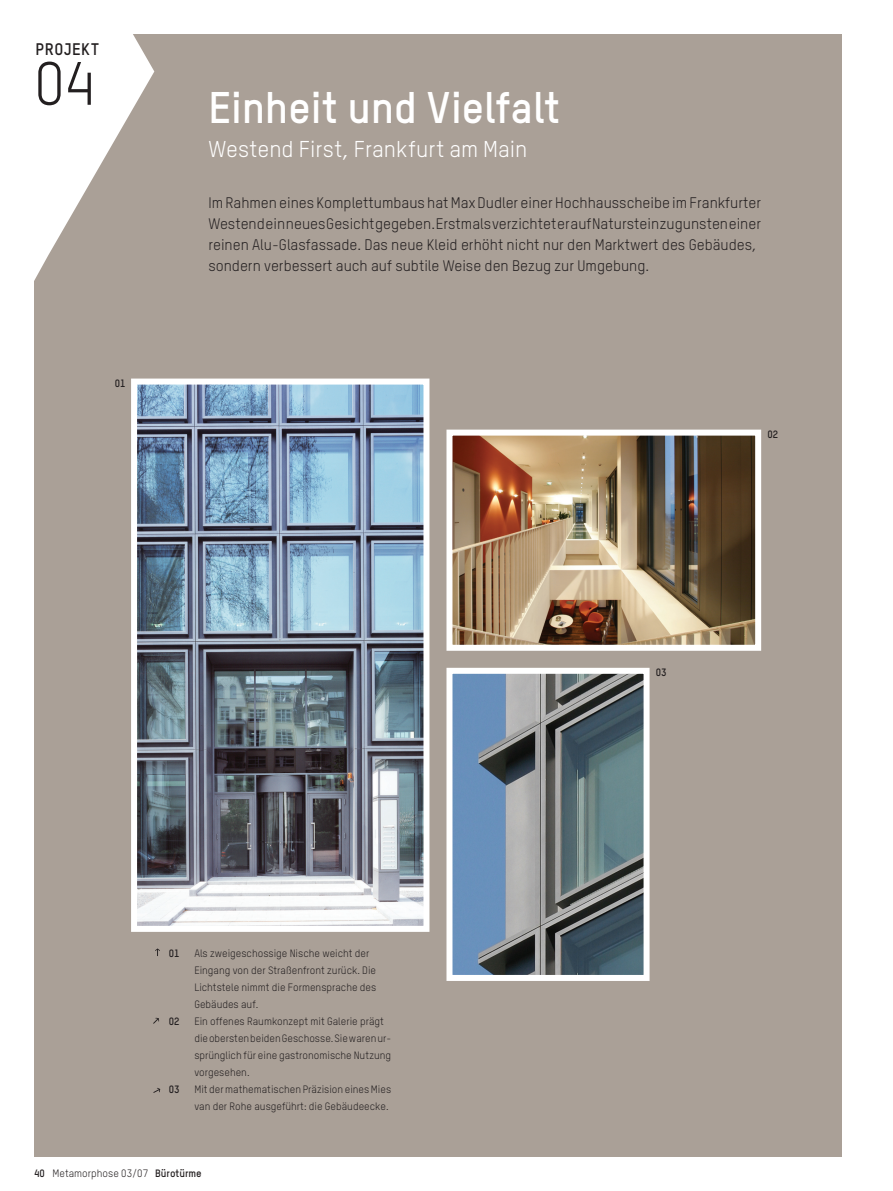
<style>
.page{position:relative;width:893px;height:1191px;background:#fff}
.page>*{position:absolute;margin:0;border:0;box-sizing:border-box;transform-origin:0 0}
.t1{font:60px "TSTAR";color:#231f20}
.t2{font:900 43.5px "TSTAR";letter-spacing:-.005em;color:#fff}
.t3{font:22.5px "TSTAR";color:#fff}
.t4{font:900 16.5px "TSTAR";letter-spacing:.03em;color:#231f20}
.t5{font:15px/21px "TSTAR";color:#231f20}
.t6{font:10.5px/17px "TSTAR";color:#231f20}
.t7{font:900 10.5px "TSTAR";color:#231f20}
.s1{font-weight:900}
</style>
<div class="page">
<div style="left:34px;top:34px;width:808px;height:1123px;background:#aaa097"></div>
<svg style="left:34px;top:34px;width:120px;height:247px;fill:#fff"></svg>
<img style="left:453px;top:436px;width:301px;height:208px">
<div style="left:446px;top:429px;width:315px;height:222px;border:6px solid #fff"></div>
<img style="left:138px;top:385px;width:284px;height:540px">
<div style="left:131px;top:378px;width:298px;height:554px;border:6px solid #fff"></div>
<img style="left:453px;top:675px;width:190px;height:299px">
<div style="left:446px;top:668px;width:204px;height:313px;border:6px solid #fff"></div>
<svg style="left:155px;top:948px;width:5px;height:8px"></svg>
<svg style="left:153px;top:1017px;width:6px;height:6px"></svg>
<svg style="left:153px;top:1087px;width:7px;height:6px"></svg>
<h3 class="t4" style="left:36px;top:39px;width:65px">Projekt</h3>
<h1 class="t1" style="left:34px;top:47px;width:63px">04</h1>
<p class="t7" style="left:115px;top:376px;width:12px">01</p>
<h2 class="t2" style="left:208px;top:81px;width:353px">Einheit und Vielfalt</h2>
<h3 class="t3" style="left:208px;top:136px;width:320px">Westend First, Frankfurt am Main</h3>
<p class="t5" style="left:208px;top:192px;width:554px">Im Rahmen eines Komplettumbaus hat Max Dudler einer Hochhausscheibe im Frankfurter Westend ein neues Gesicht gegeben. Erstmals verzichtet er auf Naturstein zugunsten einer reinen Alu-Glasfassade. Das neue Kleid erhöht nicht nur den Marktwert des Gebäudes, sondern verbessert auch auf subtile Weise den Bezug zur Umgebung.</p>
<p class="t7" style="left:767px;top:427px;width:12px">02</p>
<p class="t7" style="left:656px;top:665px;width:12px">03</p>
<p class="t7" style="left:169px;top:947px;width:12px">01</p>
<p class="t7" style="left:169px;top:1015px;width:12px">02</p>
<p class="t7" style="left:169px;top:1083px;width:12px">03</p>
<p class="t6" style="left:194px;top:944px;width:198px">Als zweigeschossige Nische weicht der Eingang von der Straßenfront zurück. Die Lichtstele nimmt die Formensprache des Gebäudes auf.<br>Ein offenes Raumkonzept mit Galerie prägt die obersten beiden Geschosse. Sie waren ur&shy;sprünglich für eine gastronomische Nutzung vorgesehen.<br>Mit der mathematischen Präzision eines Mies van der Rohe ausgeführt: die Gebäudeecke.</p>
<p class="t6" style="left:34px;top:1164px;width:169px"><span class="s1">40</span> Metamorphose 03/07 <span class="s1">Bürotürme</span></p>
</div>
